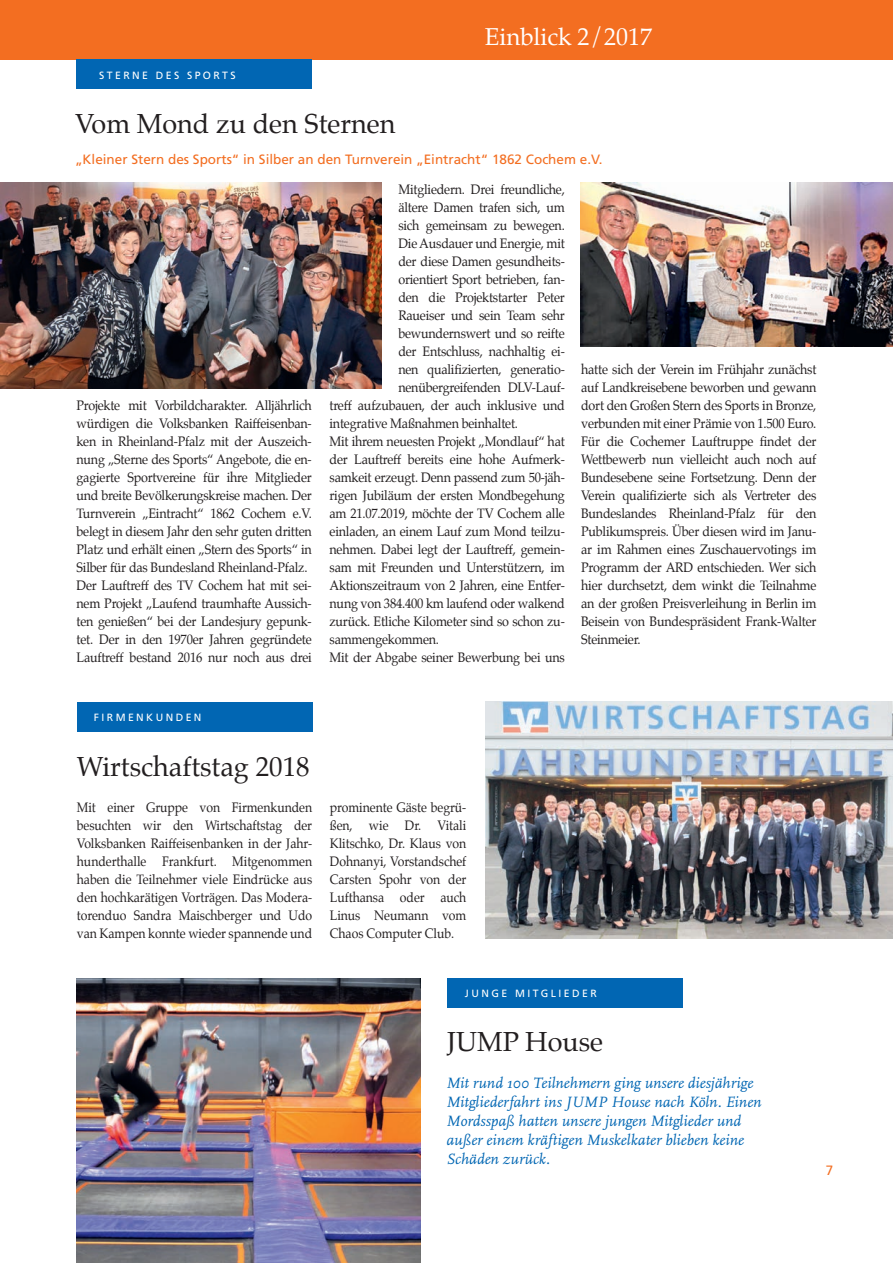
<style>
.page{position:relative;width:893px;height:1263px;background:#fff}
.page>*{position:absolute;margin:0;border:0;box-sizing:border-box;transform-origin:0 0}
.t1{font:27px "Palatino";color:#231f20}
.t2{font:24px "Palatino";color:#fff}
.t3{font:italic 15.6px/19px "Scala OT";color:#0166b3}
.t4{font:13.5px/18px "Palatino";letter-spacing:-.015em;color:#231f20;scale:.93 1}
.t5{font:13.5px/18px "Palatino";letter-spacing:-.015em;color:#231f20;text-align:justify;scale:.91 1}
.t6{font:13.5px "Frutiger LT";color:#f36e21}
.t7{font:10.5px "Frutiger LT";letter-spacing:.23em;color:#fff}
</style>
<div class="page">
<div style="left:0;top:0;width:893px;height:60px;background:#f36e21"></div>
<div style="left:77px;top:60px;width:235px;height:29px;background:#0166b3"></div>
<img style="left:580px;top:183px;width:313px;height:163px">
<img style="left:0;top:183px;width:381px;height:206px">
<img style="left:77px;top:978px;width:344px;height:285px">
<div style="left:447px;top:978px;width:235px;height:30px;background:#0166b3"></div>
<img style="left:485px;top:702px;width:408px;height:236px">
<div style="left:77px;top:702px;width:235px;height:29px;background:#0166b3"></div>
<h2 class="t2" style="left:485px;top:17px;width:169px">Einblick 2/2017</h2>
<p class="t7" style="left:99px;top:69px;width:138px">STERNE DES SPORTS</p>
<h1 class="t1" style="left:75px;top:101px;width:322px">Vom Mond zu den Sternen</h1>
<p class="t6" style="left:75px;top:151px;width:529px">„Kleiner Stern des Sports“ in Silber an den Turnverein „Eintracht“ 1862 Cochem e.V.</p>
<p class="t4" style="left:77px;top:396px;width:254px">Projekte mit Vorbildcharakter. Alljährlich würdigen die Volksbanken Raiffeisenban&shy;ken in Rheinland-Pfalz mit der Auszeich&shy;nung „Sterne des Sports“ Angebote, die en&shy;gagierte Sportvereine für ihre Mitglieder und breite Bevölkerungskreise machen. Der Turnverein „Eintracht“ 1862 Cochem e.V. belegt in diesem Jahr den sehr guten dritten Platz und erhält einen „Stern des Sports“ in Silber für das Bundesland Rheinland-Pfalz.<br>Der Lauftreff des TV Cochem hat mit sei&shy;nem Projekt „Laufend traumhafte Aussich&shy;ten genießen“ bei der Landesjury gepunk&shy;tet. Der in den 1970er Jahren gegründete Lauftreff bestand 2016 nur noch aus drei</p>
<p class="t4" style="left:398px;top:180px;width:180px">Mitgliedern. Drei freundliche,</p>
<p class="t4" style="left:398px;top:198px;width:180px">ältere Damen trafen sich, um</p>
<p class="t4" style="left:398px;top:216px;width:180px">sich gemeinsam zu bewegen.</p>
<p class="t4" style="left:398px;top:234px;width:180px">Die Ausdauer und Energie, mit</p>
<p class="t4" style="left:398px;top:252px;width:180px">der diese Damen gesundheits-</p>
<p class="t4" style="left:398px;top:270px;width:180px">orientiert Sport betrieben, fan-</p>
<p class="t4" style="left:398px;top:288px;width:180px">den die Projektstarter Peter</p>
<p class="t4" style="left:398px;top:306px;width:180px">Raueiser und sein Team sehr</p>
<p class="t4" style="left:398px;top:324px;width:180px">bewundernswert und so reifte</p>
<p class="t4" style="left:398px;top:342px;width:180px">der Entschluss, nachhaltig ei-</p>
<p class="t4" style="left:398px;top:360px;width:180px">nen qualifizierten, generatio-</p>
<p class="t4" style="left:398px;top:378px;width:180px">nenübergreifenden DLV-Lauf-</p>
<p class="t4" style="left:330px;top:396px;width:254px">treff aufzubauen, der auch inklusive und</p>
<p class="t4" style="left:330px;top:414px;width:204px">integrative Maßnahmen beinhaltet.</p>
<p class="t4" style="left:330px;top:432px;width:254px">Mit ihrem neuesten Projekt „Mondlauf“ hat</p>
<p class="t4" style="left:330px;top:450px;width:254px">der Lauftreff bereits eine hohe Aufmerk-</p>
<p class="t4" style="left:330px;top:468px;width:254px">samkeit erzeugt. Denn passend zum 50-jäh-</p>
<p class="t4" style="left:330px;top:486px;width:254px">rigen Jubiläum der ersten Mondbegehung</p>
<p class="t4" style="left:330px;top:504px;width:254px">am 21.07.2019, möchte der TV Cochem alle</p>
<p class="t4" style="left:330px;top:522px;width:254px">einladen, an einem Lauf zum Mond teilzu-</p>
<p class="t4" style="left:330px;top:540px;width:254px">nehmen. Dabei legt der Lauftreff, gemein-</p>
<p class="t4" style="left:330px;top:558px;width:254px">sam mit Freunden und Unterstützern, im</p>
<p class="t4" style="left:330px;top:576px;width:254px">Aktionszeitraum von 2 Jahren, eine Entfer-</p>
<p class="t4" style="left:330px;top:594px;width:255px">nung von 384.400 km laufend oder walkend</p>
<p class="t4" style="left:330px;top:612px;width:254px">zurück. Etliche Kilometer sind so schon zu-</p>
<p class="t4" style="left:330px;top:630px;width:119px">sammengekommen.</p>
<p class="t4" style="left:330px;top:648px;width:254px">Mit der Abgabe seiner Bewerbung bei uns</p>
<p class="t4" style="left:581px;top:360px;width:255px;text-align:justify">hatte sich der Verein im Frühjahr zunächst auf Landkreisebene beworben und gewann dort den Großen Stern des Sports in Bronze, verbunden mit einer Prämie von 1.500 Euro.<br>Für die Cochemer Lauftruppe findet der Wettbewerb nun vielleicht auch noch auf Bundesebene seine Fortsetzung. Denn der Verein qualifizierte sich als Vertreter des Bundeslandes Rheinland-Pfalz für den Publikumspreis. Über diesen wird im Janu&shy;ar im Rahmen eines Zuschauervotings im Programm der ARD entschieden. Wer sich hier durchsetzt, dem winkt die Teilnahme an der großen Preisverleihung in Berlin im Beisein von Bundespräsident Frank-Walter Steinmeier.</p>
<p class="t7" style="left:94px;top:711px;width:109px">FIRMENKUNDEN</p>
<h1 class="t1" style="left:77px;top:745px;width:234px">Wirtschaftstag 2018</h1>
<p class="t5" style="left:77px;top:798px;width:260px">Mit einer Gruppe von Firmenkunden besuchten wir den Wirtschaftstag der Volksbanken Raiffeisenbanken in der Jahr&shy;hunderthalle Frankfurt. Mitgenommen haben die Teilnehmer viele Eindrücke aus den hochkarätigen Vorträgen. Das Modera&shy;torenduo Sandra Maischberger und Udo van Kampen konnte wieder spannende und</p>
<p class="t5" style="left:330px;top:798px;width:151px">prominente Gäste begrü&shy;ßen, wie Dr. Vitali Klitschko, Dr. Klaus von Dohnanyi, Vorstandschef Carsten Spohr von der Lufthansa oder auch Linus Neumann vom Chaos Computer Club.</p>
<p class="t7" style="left:465px;top:987px;width:133px">JUNGE MITGLIEDER</p>
<h1 class="t1" style="left:447px;top:1020px;width:157px">JUMP House</h1>
<p class="t3" style="left:446px;top:1073px;width:317px">Mit rund 100 Teilnehmern ging unsere diesjährige Mitgliederfahrt ins JUMP House nach Köln. Einen Mordsspaß hatten unsere jungen Mitglieder und außer einem kräftigen Muskelkater blieben keine Schäden zurück.</p>
<p class="t6" style="left:826px;top:1163px;width:9px">7</p>
</div>
